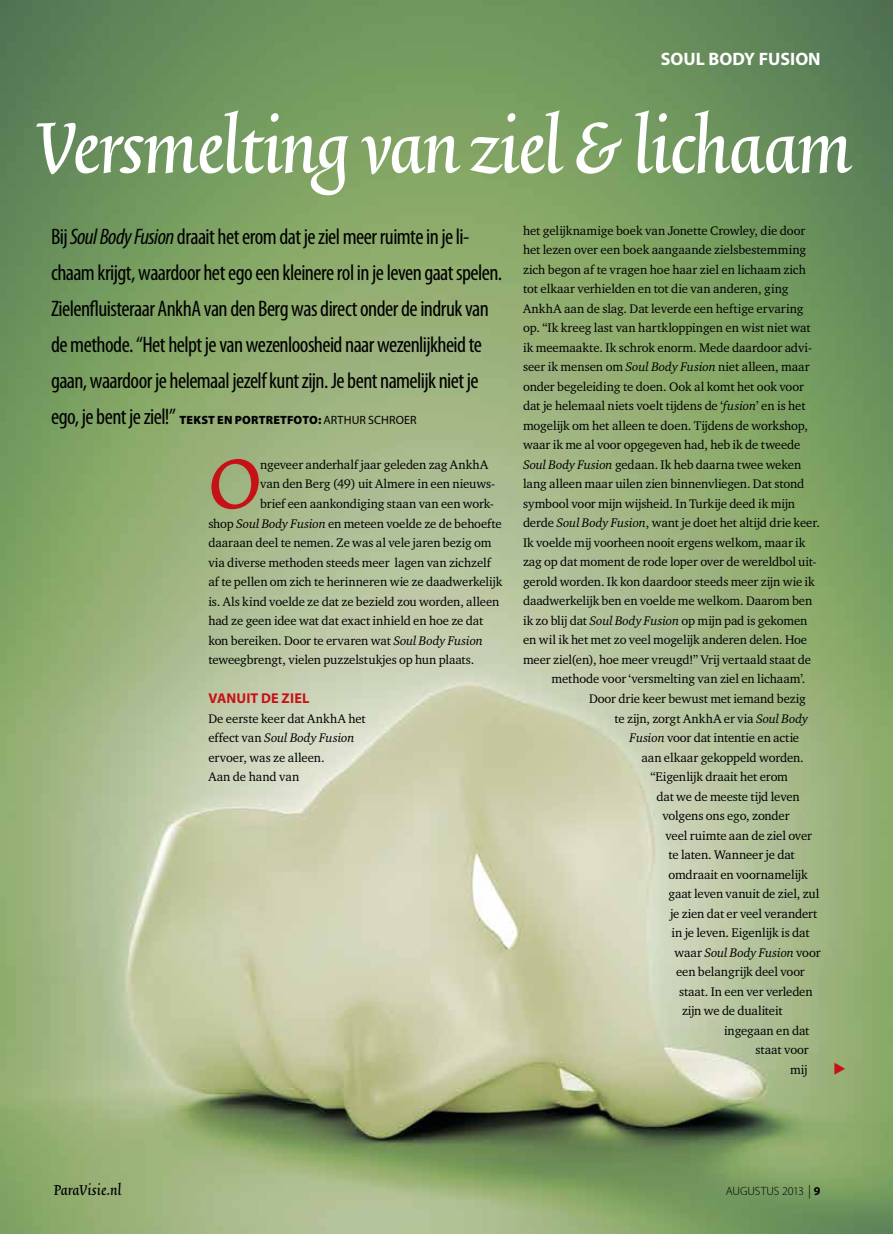
<style>
.page{position:relative;width:893px;height:1234px;background:#fff}
.page>*{position:absolute;margin:0;border:0;box-sizing:border-box;transform-origin:0 0}
.t1{font:90px "Trinite No 2 Med Ita";letter-spacing:-.02em;color:#fff}
.t2{font:87.45px "Trinite No 2 Med Ita";color:#c61217}
.t3{font:condensed 22.5px/36px "Myriad Pro";letter-spacing:-.025em;color:#000}
.t4{font:700 18px "Myriad Pro";color:#fff}
.t5{font:18px "Trinite No 2 Med Ita Tab";letter-spacing:.005em;color:#000}
.t6{font:700 14.25px "Myriad Pro";letter-spacing:.015em;color:#c61217}
.t7{font:12.75px/19.5px "Charter ITC";letter-spacing:-.01em;color:#000}
.t8{font:italic 12.75px "Charter ITC";letter-spacing:-.005em;color:#000}
.t9{font:900 12px "Myriad Pro";letter-spacing:.015em;color:#000}
.t10{font:300 12px "Myriad Pro";letter-spacing:-.01em;color:#000}
.s1{font-style:italic}
.s2{font-weight:400;font-stretch:condensed;font-size:22.5px}
.s3{font-weight:400}
.s4{font-style:normal}
.s5{font-size:13.5px}
.s6{font-weight:700}
</style>
<div class="page">
<img style="left:0;top:0;width:893px;height:1233px">
<svg style="left:834px;top:1062px;width:11px;height:12px"></svg>
<h3 class="t4" style="left:661px;top:47px;width:161px">SOUL BODY FUSION</h3>
<h1 class="t1" style="left:36px;top:106px;width:817px">Versmelting van ziel &amp; lichaam</h1>
<p class="t3" style="left:51px;top:218px;width:453px">Bij <span class="s1">Soul Body Fusion</span> draait het erom dat je ziel meer ruimte in je li&shy;chaam krijgt, waardoor het ego een kleinere rol in je leven gaat spelen.<br>Zielenfluisteraar AnkhA van den Berg was direct onder de indruk van de methode. “Het helpt je van wezenloosheid naar wezenlijkheid te gaan, waardoor je helemaal jezelf kunt zijn. Je bent namelijk niet je</p>
<p class="t9" style="left:51px;top:413px;width:367px"><span class="s2">ego, je bent je ziel!”</span> TEKST EN PORTRETFOTO: <span class="s3">ARTHUR SCHROER</span></p>
<h2 class="t2" style="left:208px;top:443px;width:55px">O</h2>
<p class="t7" style="left:260px;top:454px;width:230px">ngeveer anderhalf jaar geleden zag AnkhA</p>
<p class="t7" style="left:523px;top:220px;width:284px">het gelijknamige boek van Jonette Crowley, die door</p>
<p class="t7" style="left:523px;top:240px;width:285px">het lezen over een boek aangaande zielsbestemming</p>
<p class="t7" style="left:523px;top:259px;width:284px">zich begon af te vragen hoe haar ziel en lichaam zich</p>
<p class="t7" style="left:523px;top:279px;width:267px">tot elkaar verhielden en tot die van anderen, ging</p>
<p class="t7" style="left:523px;top:298px;width:282px">AnkhA aan de slag. Dat leverde een heftige ervaring</p>
<p class="t7" style="left:523px;top:318px;width:289px">op. “Ik kreeg last van hartkloppingen en wist niet wat</p>
<p class="t7" style="left:523px;top:337px;width:291px">ik meemaakte. Ik schrok enorm. Mede daardoor advi-</p>
<p class="t7" style="left:523px;top:357px;width:288px">seer ik mensen om <span class="s1">Soul Body Fusion</span> niet alleen, maar</p>
<p class="t7" style="left:523px;top:376px;width:282px">onder begeleiding te doen. Ook al komt het ook voor</p>
<p class="t7" style="left:523px;top:396px;width:284px">dat je helemaal niets voelt tijdens de ‘<span class="s1">fusion</span>’ en is het</p>
<p class="t7" style="left:523px;top:415px;width:287px">mogelijk om het alleen te doen. Tijdens de workshop,</p>
<p class="t7" style="left:523px;top:435px;width:279px">waar ik me al voor opgegeven had, heb ik de tweede</p>
<p class="t7" style="left:523px;top:454px;width:280px"><span class="s1">Soul Body Fusion</span> gedaan. Ik heb daarna twee weken</p>
<p class="t7" style="left:523px;top:474px;width:283px">lang alleen maar uilen zien binnenvliegen. Dat stond</p>
<p class="t7" style="left:523px;top:493px;width:274px">symbool voor mijn wijsheid. In Turkije deed ik mijn</p>
<p class="t7" style="left:523px;top:513px;width:299px">derde <span class="s1">Soul Body Fusion</span>, want je doet het altijd drie keer.</p>
<p class="t7" style="left:523px;top:532px;width:284px">Ik voelde mij voorheen nooit ergens welkom, maar ik</p>
<p class="t7" style="left:523px;top:552px;width:295px">zag op dat moment de rode loper over de wereldbol uit-</p>
<p class="t7" style="left:523px;top:571px;width:293px">gerold worden. Ik kon daardoor steeds meer zijn wie ik</p>
<p class="t7" style="left:523px;top:591px;width:291px">daadwerkelijk ben en voelde me welkom. Daarom ben</p>
<p class="t7" style="left:523px;top:610px;width:286px">ik zo blij dat <span class="s1">Soul Body Fusion</span> op mijn pad is gekomen</p>
<p class="t7" style="left:523px;top:630px;width:286px">en wil ik het met zo veel mogelijk anderen delen. Hoe</p>
<p class="t7" style="left:523px;top:649px;width:290px">meer ziel(en), hoe meer vreugd!” Vrij vertaald staat de</p>
<p class="t7" style="left:551px;top:669px;width:256px">methode voor ‘versmelting van ziel en lichaam’.</p>
<p class="t7" style="left:589px;top:688px;width:218px">Door drie keer bewust met iemand bezig</p>
<p class="t7" style="left:614px;top:708px;width:195px">te zijn, zorgt AnkhA er via <span class="s1">Soul Body</span></p>
<p class="t7" style="left:629px;top:727px;width:171px"><span class="s1">Fusion</span> voor dat intentie en actie</p>
<p class="t7" style="left:641px;top:747px;width:164px">aan elkaar gekoppeld worden.</p>
<p class="t7" style="left:650px;top:766px;width:139px">“Eigenlijk draait het erom</p>
<p class="t7" style="left:656px;top:786px;width:145px">dat we de meeste tijd leven</p>
<p class="t7" style="left:662px;top:805px;width:129px">volgens ons ego, zonder</p>
<p class="t7" style="left:665px;top:825px;width:148px">veel ruimte aan de ziel over</p>
<p class="t7" style="left:668px;top:844px;width:128px">te laten. Wanneer je dat</p>
<p class="t7" style="left:668px;top:864px;width:141px">omdraait en voornamelijk</p>
<p class="t7" style="left:668px;top:883px;width:152px">gaat leven vanuit de ziel, zul</p>
<p class="t7" style="left:670px;top:903px;width:149px">je zien dat er veel verandert</p>
<p class="t7" style="left:671px;top:922px;width:140px">in je leven. Eigenlijk is dat</p>
<p class="t8" style="left:674px;top:944px;width:148px"><span class="s4">waar</span> Soul Body Fusion <span class="s4">voor</span></p>
<p class="t7" style="left:676px;top:961px;width:130px">een belangrijk deel voor</p>
<p class="t7" style="left:679px;top:980px;width:135px">staat. In een ver verleden</p>
<p class="t7" style="left:682px;top:1000px;width:102px">zijn we de dualiteit</p>
<p class="t7" style="left:724px;top:1019px;width:87px">ingegaan en dat</p>
<p class="t7" style="left:755px;top:1039px;width:55px">staat voor</p>
<p class="t7" style="left:790px;top:1058px;width:19px">mij</p>
<p class="t7" style="left:260px;top:474px;width:237px">van den Berg (49) uit Almere in een nieuws-</p>
<p class="t7" style="left:260px;top:493px;width:235px">brief een aankondiging staan van een work-</p>
<p class="t7" style="left:208px;top:513px;width:295px">shop <span class="s1">Soul Body Fusion</span> en meteen voelde ze de behoefte</p>
<p class="t7" style="left:208px;top:532px;width:285px">daaraan deel te nemen. Ze was al vele jaren bezig om</p>
<p class="t7" style="left:208px;top:552px;width:284px">via diverse methoden steeds meer lagen van zichzelf</p>
<p class="t7" style="left:208px;top:571px;width:295px">af te pellen om zich te herinneren wie ze daadwerkelijk</p>
<p class="t7" style="left:208px;top:591px;width:293px">is. Als kind voelde ze dat ze bezield zou worden, alleen</p>
<p class="t7" style="left:208px;top:610px;width:276px">had ze geen idee wat dat exact inhield en hoe ze dat</p>
<p class="t7" style="left:208px;top:630px;width:276px">kon bereiken. Door te ervaren wat <span class="s1">Soul Body Fusion</span></p>
<p class="t7" style="left:208px;top:649px;width:267px">teweegbrengt, vielen puzzelstukjes op hun plaats.</p>
<p class="t6" style="left:208px;top:689px;width:103px">VANUIT DE ZIEL</p>
<p class="t7" style="left:208px;top:708px;width:159px">De eerste keer dat AnkhA het effect van <span class="s1">Soul Body Fusion </span>ervoer, was ze alleen.<br>Aan de hand van</p>
<h3 class="t5" style="left:54px;top:1181px;width:69px">ParaVisie.nl</h3>
<p class="t10" style="left:726px;top:1184px;width:96px">AUGUSTUS 2013 <span class="s5">|</span> <span class="s6">9</span></p>
</div>
